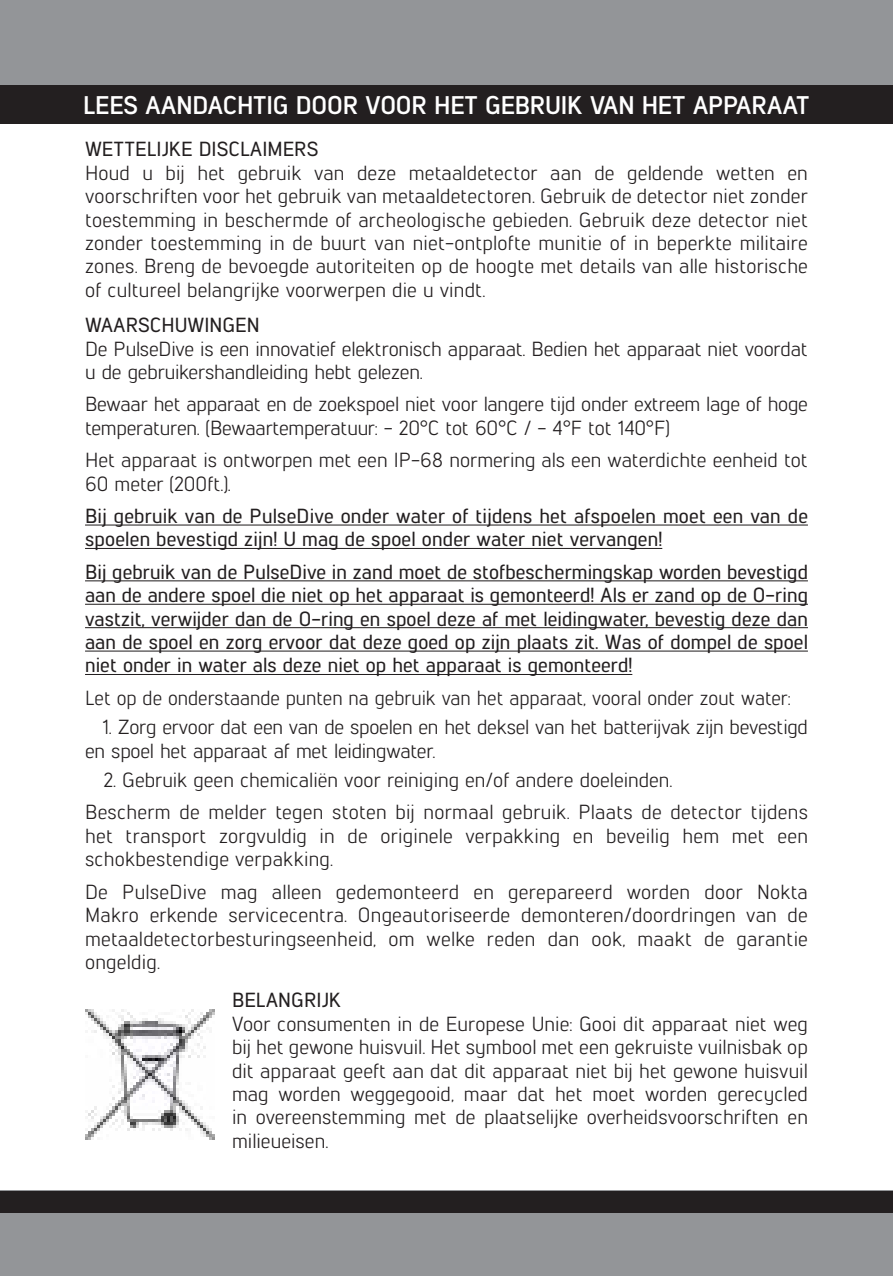
<style>
.page{position:relative;width:893px;height:1276px;background:#fff}
.page>*{position:absolute;margin:0;border:0;box-sizing:border-box;transform-origin:0 0}
.t1{font:700 25.5px "Lintel";letter-spacing:-.01em;color:#fff}
.t2{font:20.4px/23.4px "Lintel";color:#231f20}
.t3{font:500 20.4px/23.4px "Lintel";letter-spacing:.005em;color:#231f20}
</style>
<div class="page">
<img style="left:85px;top:1009px;width:130px;height:130px">
<hr style="left:85px;top:524px;width:723px;height:1px;background:#231f20">
<hr style="left:85px;top:548px;width:577px;height:1px;background:#231f20">
<hr style="left:85px;top:580px;width:723px;height:1px;background:#231f20">
<hr style="left:85px;top:604px;width:723px;height:1px;background:#231f20">
<hr style="left:85px;top:627px;width:723px;height:1px;background:#231f20">
<hr style="left:85px;top:650px;width:723px;height:1px;background:#231f20">
<hr style="left:85px;top:674px;width:547px;height:1px;background:#231f20">
<div style="left:0;top:0;width:893px;height:124px;background:#939598"></div>
<div style="left:0;top:85px;width:893px;height:39px;background:#231f20"></div>
<div style="left:0;top:1191px;width:893px;height:85px;background:#939598"></div>
<div style="left:0;top:1191px;width:893px;height:21px;background:#231f20"></div>
<p class="t1" style="left:83px;top:91px;width:728px">LEES AANDACHTIG DOOR VOOR HET GEBRUIK VAN HET APPARAAT</p>
<p class="t3" style="left:85px;top:139px;width:235px">WETTELIJKE DISCLAIMERS</p>
<p class="t2" style="left:85px;top:162px;width:724px;text-align:justify">Houd u bij het gebruik van deze metaaldetector aan de geldende wetten en voorschriften voor het gebruik van metaaldetectoren. Gebruik de detector niet zonder toestemming in beschermde of archeologische gebieden. Gebruik deze detector niet zonder toestemming in de buurt van niet-ontplofte munitie of in beperkte militaire zones. Breng de bevoegde autoriteiten op de hoogte met details van alle historische of cultureel belangrijke voorwerpen die u vindt.</p>
<p class="t3" style="left:85px;top:315px;width:176px">WAARSCHUWINGEN</p>
<p class="t2" style="left:85px;top:338px;width:724px">De PulseDive is een innovatief elektronisch apparaat. Bedien het apparaat niet voordat u de gebruikershandleiding hebt gelezen.</p>
<p class="t2" style="left:85px;top:394px;width:724px">Bewaar het apparaat en de zoekspoel niet voor langere tijd onder extreem lage of hoge temperaturen. (Bewaartemperatuur: - 20°C tot 60°C / - 4°F tot 140°F)</p>
<p class="t2" style="left:85px;top:450px;width:724px">Het apparaat is ontworpen met een IP-68 normering als een waterdichte eenheid tot<br>60 meter (200ft.).</p>
<p class="t3" style="left:85px;top:506px;width:724px">Bij gebruik van de PulseDive onder water of tijdens het afspoelen moet een van de spoelen bevestigd zijn! U mag de spoel onder water niet vervangen!</p>
<p class="t3" style="left:85px;top:561px;width:724px;text-align:justify">Bij gebruik van de PulseDive in zand moet de stofbeschermingskap worden bevestigd aan de andere spoel die niet op het apparaat is gemonteerd! Als er zand op de O-ring vastzit, verwijder dan de O-ring en spoel deze af met leidingwater, bevestig deze dan aan de spoel en zorg ervoor dat deze goed op zijn plaats zit. Was of dompel de spoel niet onder in water als deze niet op het apparaat is gemonteerd!</p>
<p class="t2" style="left:85px;top:687px;width:707px">Let op de onderstaande punten na gebruik van het apparaat, vooral onder zout water:</p>
<p class="t2" style="left:85px;top:717px;width:724px;text-indent:17px">1. Zorg ervoor dat een van de spoelen en het deksel van het batterijvak zijn bevestigd en spoel het apparaat af met leidingwater.</p>
<p class="t2" style="left:85px;top:765px;width:724px;line-height:32.4px;text-indent:18px">2. Gebruik geen chemicaliën voor reiniging en/of andere doeleinden.<br>Bescherm de melder tegen stoten bij normaal gebruik. Plaats de detector tijdens</p>
<p class="t2" style="left:85px;top:825px;width:724px">het transport zorgvuldig in de originele verpakking en beveilig hem met een schokbestendige verpakking.</p>
<p class="t2" style="left:85px;top:881px;width:724px;text-align:justify">De PulseDive mag alleen gedemonteerd en gerepareerd worden door Nokta Makro erkende servicecentra. Ongeautoriseerde demonteren/doordringen van de metaaldetectorbesturingseenheid, om welke reden dan ook, maakt de garantie ongeldig.</p>
<p class="t3" style="left:232px;top:990px;width:111px">BELANGRIJK</p>
<p class="t2" style="left:232px;top:1013px;width:577px;text-align:justify">Voor consumenten in de Europese Unie: Gooi dit apparaat niet weg bij het gewone huisvuil. Het symbool met een gekruiste vuilnisbak op dit apparaat geeft aan dat dit apparaat niet bij het gewone huisvuil mag worden weggegooid, maar dat het moet worden gerecycled in overeenstemming met de plaatselijke overheidsvoorschriften en milieueisen.</p>
</div>
